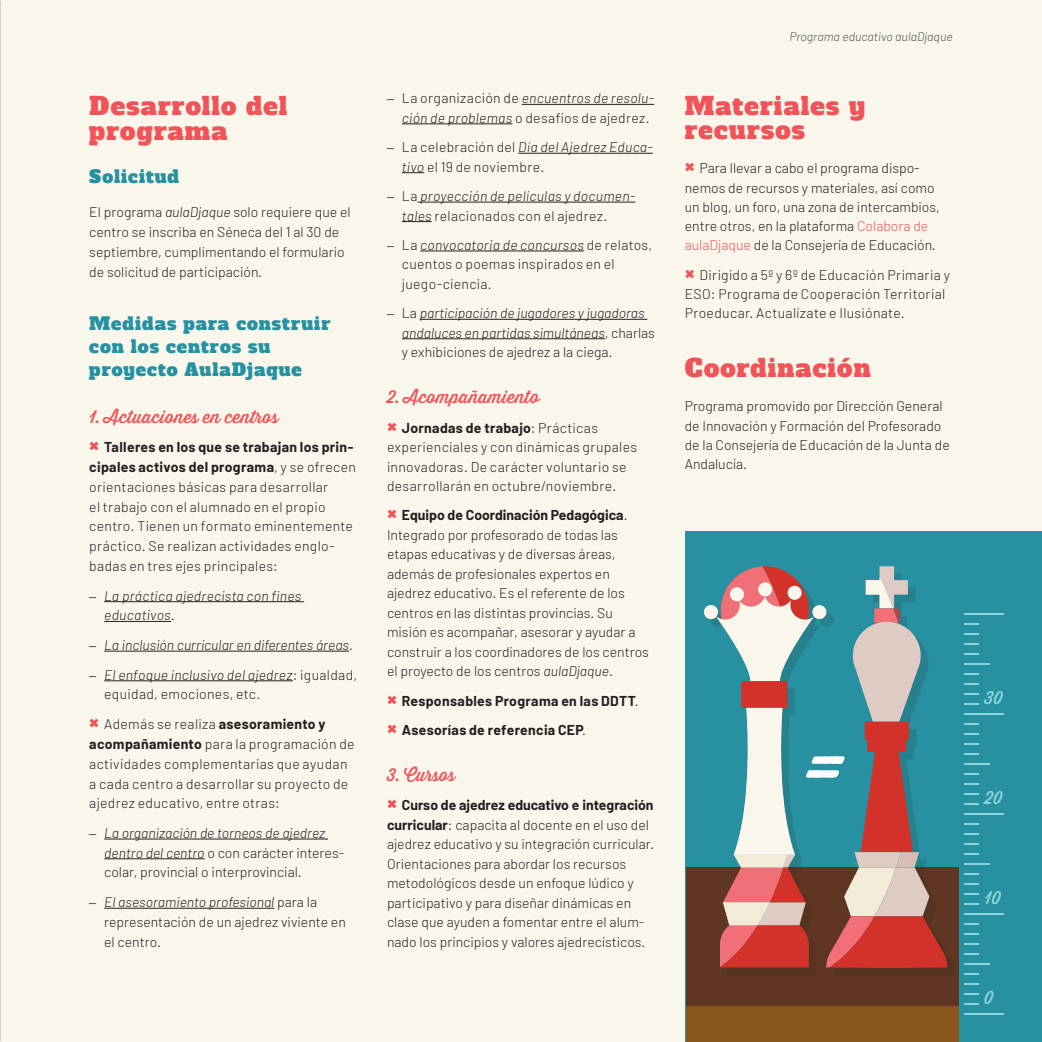
<style>
.page{position:relative;width:1042px;height:1042px;background:#fff}
.page>*{position:absolute;margin:0;border:0;box-sizing:border-box;transform-origin:0 0}
.t1{font:70px "Thirsty Rough Reg";color:#fff}
.t2{font:24.5px/25px "Alfa Slab One";letter-spacing:.05em;color:#f05458}
.t3{font:17.5px/23.3px "Alfa Slab One";letter-spacing:.055em;color:#2791a1}
.t4{font:17.5px "Thirsty Rough Reg";letter-spacing:.01em;color:#f05458}
.t5{font:300 14px/19.4px "Barlow";color:#231f20}
.t6{font:300 14px/19.8px "Barlow";letter-spacing:.02em;color:#231f20}
.t7{font:300 14px/19.8px "Barlow";letter-spacing:.025em;color:#231f20}
.t8{font:italic 300 14px/19.4px "Barlow";color:#231f20}
.t9{font:italic 300 14px/19.4px "Barlow";letter-spacing:.02em;color:#231f20}
.t10{font:700 14px/29.4px "Barlow";letter-spacing:.02em;color:#231f20}
.t11{font:italic 300 12.25px "Barlow";color:#515154}
.s1{font-style:italic}
.s2{font-family:"Alfa Slab One";font-weight:400;font-size:17.5px;color:#f05458}
.s3{font-weight:700}
.s4{font-family:"Avenir LT Std";font-style:normal}
.s5{font-style:normal}
.s6{font-family:"Avenir LT Std"}
.s7{font-weight:300}
.s8{color:#f05458}
</style>
<div class="page">
<div style="left:1px;top:0;width:1041px;height:1042px;background:#f9f7ec"></div>
<hr style="left:522px;top:104px;width:132px;height:1px;background:#231f20">
<hr style="left:402px;top:123px;width:110px;height:1px;background:#231f20">
<hr style="left:518px;top:153px;width:135px;height:1px;background:#231f20">
<svg style="left:402px;top:172px;width:22px;height:1px"></svg>
<hr style="left:417px;top:202px;width:218px;height:1px;background:#231f20">
<hr style="left:402px;top:221px;width:30px;height:1px;background:#231f20">
<hr style="left:420px;top:251px;width:164px;height:1px;background:#231f20">
<hr style="left:420px;top:319px;width:227px;height:1px;background:#231f20">
<hr style="left:402px;top:338px;width:203px;height:1px;background:#231f20">
<hr style="left:104px;top:601px;width:200px;height:1px;background:#231f20">
<hr style="left:104px;top:621px;width:67px;height:1px;background:#231f20">
<hr style="left:104px;top:651px;width:245px;height:1px;background:#231f20">
<hr style="left:104px;top:680px;width:189px;height:1px;background:#231f20">
<hr style="left:104px;top:838px;width:224px;height:1px;background:#231f20">
<hr style="left:104px;top:858px;width:101px;height:1px;background:#231f20">
<hr style="left:104px;top:908px;width:170px;height:1px;background:#231f20">
<div style="left:686px;top:531px;width:356px;height:511px;background:#2791a1"></div>
<hr style="left:964px;top:1013px;width:39px;height:2px;background:#89d3db">
<hr style="left:964px;top:963px;width:26px;height:2px;background:#89d3db">
<svg style="left:964px;top:973px;width:15px;height:2px"></svg>
<svg style="left:964px;top:953px;width:15px;height:2px"></svg>
<svg style="left:964px;top:943px;width:15px;height:2px"></svg>
<svg style="left:964px;top:933px;width:15px;height:2px"></svg>
<svg style="left:964px;top:923px;width:15px;height:2px"></svg>
<hr style="left:964px;top:913px;width:39px;height:2px;background:#89d3db">
<hr style="left:964px;top:863px;width:26px;height:2px;background:#89d3db">
<svg style="left:964px;top:903px;width:15px;height:2px"></svg>
<svg style="left:964px;top:893px;width:15px;height:2px"></svg>
<svg style="left:964px;top:883px;width:15px;height:2px"></svg>
<svg style="left:964px;top:873px;width:15px;height:2px"></svg>
<svg style="left:964px;top:853px;width:15px;height:2px"></svg>
<svg style="left:964px;top:843px;width:15px;height:2px"></svg>
<svg style="left:964px;top:833px;width:15px;height:2px"></svg>
<svg style="left:964px;top:823px;width:15px;height:2px"></svg>
<hr style="left:964px;top:813px;width:39px;height:2px;background:#89d3db">
<hr style="left:964px;top:763px;width:26px;height:2px;background:#89d3db">
<svg style="left:964px;top:783px;width:15px;height:2px"></svg>
<svg style="left:964px;top:773px;width:15px;height:2px"></svg>
<svg style="left:964px;top:753px;width:15px;height:2px"></svg>
<svg style="left:964px;top:743px;width:15px;height:2px"></svg>
<svg style="left:964px;top:733px;width:15px;height:2px"></svg>
<svg style="left:964px;top:723px;width:15px;height:2px"></svg>
<hr style="left:964px;top:713px;width:39px;height:2px;background:#89d3db">
<hr style="left:964px;top:663px;width:26px;height:2px;background:#89d3db">
<svg style="left:964px;top:683px;width:15px;height:2px"></svg>
<svg style="left:964px;top:673px;width:15px;height:2px"></svg>
<svg style="left:964px;top:643px;width:15px;height:2px"></svg>
<svg style="left:964px;top:633px;width:15px;height:2px"></svg>
<svg style="left:964px;top:623px;width:15px;height:2px"></svg>
<hr style="left:964px;top:613px;width:39px;height:2px;background:#89d3db">
<svg style="left:964px;top:983px;width:29px;height:22px"></svg>
<svg style="left:985px;top:891px;width:16px;height:13px"></svg>
<svg style="left:964px;top:791px;width:38px;height:14px"></svg>
<svg style="left:964px;top:691px;width:39px;height:14px"></svg>
<svg style="left:964px;top:653px;width:15px;height:2px"></svg>
<div style="left:686px;top:867px;width:272px;height:139px;background:#5f3622"></div>
<div style="left:686px;top:1006px;width:272px;height:36px;background:#88551d"></div>
<div style="left:711px;top:561px;width:244px;height:414px;background:#231f20;opacity:.15"></div>
<svg style="left:704px;top:566px;width:243px;height:402px"></svg>
<h2 class="t2" style="left:89px;top:94px;width:200px">Desarrollo del programa</h2>
<p class="t3" style="left:89px;top:165px;width:91px">Solicitud</p>
<p class="t5" style="left:89px;top:202px;width:263px">El programa <span class="s1">aulaDjaque</span> solo requiere que el centro se inscriba en Séneca del 1 al 30 de septiembre, cumplimentando el formulario de solicitud de participación.</p>
<p class="t3" style="left:89px;top:312px;width:243px">Medidas para construir con los centros su proyecto AulaDjaque</p>
<p class="t4" style="left:89px;top:403px;width:190px">1. Actuaciones en centros</p>
<p class="t6" style="left:89px;top:437px;width:268px"><span class="s2">×</span> <span class="s3">Talleres en los que se trabajan los prin&shy;cipales activos del programa</span>, y se ofrecen orientaciones básicas para desarrollar<br>el trabajo con el alumnado en el propio centro. Tienen un formato eminentemente práctico. Se realizan actividades englo&shy;badas en tres ejes principales:</p>
<p class="t9" style="left:104px;top:585px;width:199px;text-indent:-15px"><span class="s4">–</span> La práctica ajedrecista con fines educativos<span class="s5">.</span></p>
<p class="t8" style="left:89px;top:635px;width:265px"><span class="s4">–</span> La inclusión curricular en diferentes áreas<span class="s5">.</span></p>
<p class="t6" style="left:104px;top:664px;width:254px;text-indent:-15px"><span class="s6">–</span> <span class="s1">El enfoque inclusivo del ajedrez</span>: igualdad, equidad, emociones, etc.</p>
<p class="t7" style="left:89px;top:714px;width:267px"><span class="s2">×</span> Además se realiza <span class="s3">asesoramiento y acompañamiento</span> para la programación de actividades complementarias que ayudan a cada centro a desarrollar su proyecto de ajedrez educativo, entre otras:</p>
<p class="t5" style="left:104px;top:822px;width:241px;text-indent:-15px"><span class="s6">–</span> <span class="s1">La organización de torneos de ajedrez dentro del centro</span> o con carácter interes&shy;colar, provincial o interprovincial.</p>
<p class="t5" style="left:104px;top:892px;width:243px;text-indent:-15px"><span class="s6">–</span> <span class="s1">El asesoramiento profesional</span> para la representación de un ajedrez viviente en el centro.</p>
<p class="t7" style="left:402px;top:88px;width:254px;text-indent:-15px"><span class="s6">–</span> La organización de <span class="s1">encuentros de resolu&shy;ción de problemas</span> o desafíos de ajedrez.</p>
<p class="t6" style="left:402px;top:137px;width:252px;text-indent:-15px"><span class="s6">–</span> La celebración del <span class="s1">Día del Ajedrez Educa&shy;tivo</span> el 19 de noviembre.</p>
<p class="t9" style="left:402px;top:186px;width:235px;text-indent:-15px"><span class="s4">–</span> <span class="s5">La</span> proyección de películas y documen&shy;tales <span class="s5">relacionados con el ajedrez.</span></p>
<p class="t6" style="left:402px;top:235px;width:252px;text-indent:-15px"><span class="s6">–</span> La <span class="s1">convocatoria de concursos</span> de relatos, cuentos o poemas inspirados en el juego-ciencia.</p>
<p class="t8" style="left:402px;top:303px;width:254px;text-indent:-15px"><span class="s4">–</span> <span class="s5">La</span> participación de jugadores y jugadoras andaluces en partidas simultáneas<span class="s5">, charlas y exhibiciones de ajedrez a la ciega.</span></p>
<p class="t4" style="left:387px;top:384px;width:154px">2. Acompañamiento</p>
<p class="t6" style="left:387px;top:417px;width:252px"><span class="s2">×</span> <span class="s3">Jornadas de trabajo</span>: Prácticas experienciales y con dinámicas grupales innovadoras. De carácter voluntario se desarrollarán en octubre/noviembre.</p>
<p class="t5" style="left:387px;top:505px;width:263px"><span class="s2">×</span> <span class="s3">Equipo de Coordinación Pedagógica</span>.<br>Integrado por profesorado de todas las etapas educativas y de diversas áreas, además de profesionales expertos en ajedrez educativo. Es el referente de los centros en las distintas provincias. Su misión es acompañar, asesorar y ayudar a construir a los coordinadores de los centros el proyecto de los centros <span class="s1">aulaDjaque</span>.</p>
<p class="t10" style="left:387px;top:686px;width:253px"><span class="s2">×</span> Responsables Programa en las DDTT<span class="s7">. </span><span class="s2">×</span> Asesorías de referencia CEP<span class="s7">.</span></p>
<p class="t4" style="left:387px;top:762px;width:70px">3. Cursos</p>
<p class="t5" style="left:387px;top:795px;width:269px"><span class="s2">×</span> <span class="s3">Curso de ajedrez educativo e integración curricular</span>: capacita al docente en el uso del ajedrez educativo y su integración curricular.<br>Orientaciones para abordar los recursos metodológicos desde un enfoque lúdico y participativo y para diseñar dinámicas en clase que ayuden a fomentar entre el alum&shy;nado los principios y valores ajedrecísticos.</p>
<p class="t11" style="left:789px;top:29px;width:165px">Programa educativo aulaDjaque</p>
<h2 class="t2" style="left:685px;top:94px;width:182px;line-height:24.5px">Materiales y recursos</h2>
<p class="t5" style="left:685px;top:158px;width:257px"><span class="s2">×</span> Para llevar a cabo el programa dispo&shy;nemos de recursos y materiales, así como un blog, un foro, una zona de intercambios, entre otros, en la plataforma <span class="s8">Colabora de aulaDjaque</span> de la Consejería de Educación.</p>
<p class="t6" style="left:685px;top:264px;width:267px;line-height:19.2px"><span class="s2">×</span> Dirigido a 5º y 6º de Educación Primaria y<br>ESO: Programa de Cooperación Territorial<br>Proeducar. Actualízate e Ilusiónate.</p>
<h2 class="t2" style="left:685px;top:356px;width:187px">Coordinación</h2>
<p class="t5" style="left:685px;top:396px;width:266px">Programa promovido por Dirección General de Innovación y Formación del Profesorado de la Consejería de Educación de la Junta de Andalucía.</p>
<h1 class="t1" style="left:806px;top:710px;width:44px">=</h1>
</div>
